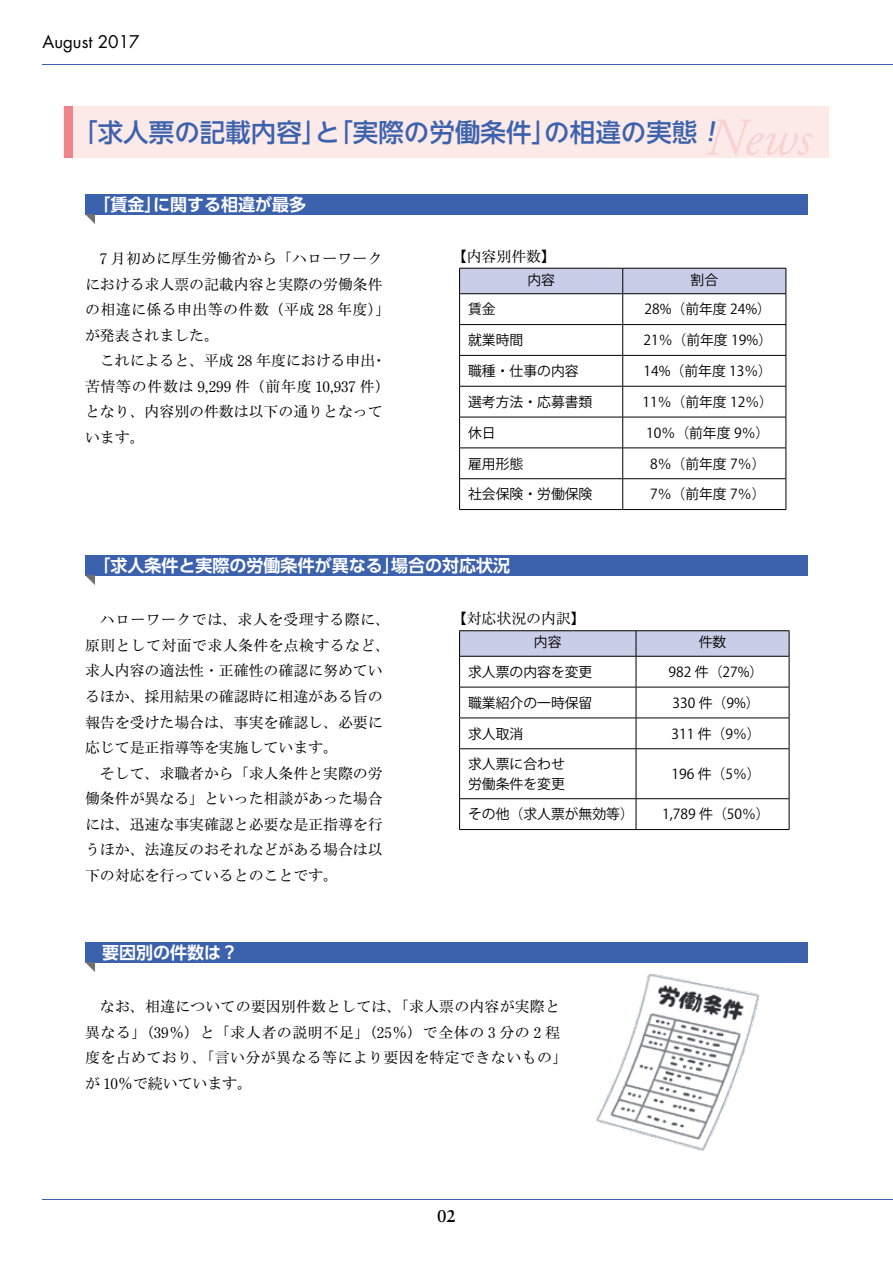
<style>
.page{position:relative;width:893px;height:1263px;background:#fff}
.page>*{position:absolute;margin:0;border:0;box-sizing:border-box;transform-origin:0 0}
.t1{font:italic 53.1px "Adobe Garamond Pro";color:#f9d3d2}
.t2{font:500 25.5px "UD Shin Go NT Pro";color:#3d62ad}
.t3{font:700 16.95px "UD Shin Go Pro De";color:#fff}
.t4{font:16.95px "Futura Std";color:#000}
.t5{font:700 16.95px "Sabon LT Std";color:#000}
.t6{font:500 14.85px/25.5px "Ro H Mincho Pro";color:#000}
.t7{font:500 14.85px/25.5px "Ro H Mincho Pro";letter-spacing:.03em;color:#000}
.t8{font:13.8px/19.2px "Koz Go Pr 6 N";color:#000}
</style>
<div class="page">
<div style="left:64px;top:106px;width:765px;height:51px;background:#fceae9"></div>
<div style="left:64px;top:106px;width:8px;height:51px;background:#ee858c"></div>
<div style="left:85px;top:194px;width:723px;height:20px;background:#3d62ad"></div>
<svg style="left:85px;top:214px;width:10px;height:10px"></svg>
<div style="left:85px;top:555px;width:723px;height:20px;background:#3d62ad"></div>
<svg style="left:85px;top:575px;width:10px;height:10px"></svg>
<div style="left:85px;top:942px;width:723px;height:20px;background:#3d62ad"></div>
<svg style="left:85px;top:962px;width:10px;height:10px"></svg>
<div style="left:459px;top:268px;width:328px;height:26px;background:#c9cde7"></div>
<hr style="left:459px;top:293px;width:164px;height:1px;background:#000">
<hr style="left:459px;top:294px;width:1px;height:30px;background:#000">
<hr style="left:623px;top:293px;width:163px;height:1px;background:#000">
<hr style="left:622px;top:294px;width:1px;height:30px;background:#000">
<hr style="left:786px;top:294px;width:1px;height:30px;background:#000">
<hr style="left:459px;top:324px;width:164px;height:1px;background:#000">
<hr style="left:459px;top:325px;width:1px;height:30px;background:#000">
<hr style="left:623px;top:324px;width:163px;height:1px;background:#000">
<hr style="left:622px;top:325px;width:1px;height:30px;background:#000">
<hr style="left:786px;top:325px;width:1px;height:30px;background:#000">
<hr style="left:459px;top:355px;width:164px;height:1px;background:#000">
<hr style="left:459px;top:356px;width:1px;height:30px;background:#000">
<hr style="left:623px;top:355px;width:163px;height:1px;background:#000">
<hr style="left:622px;top:356px;width:1px;height:30px;background:#000">
<hr style="left:786px;top:356px;width:1px;height:30px;background:#000">
<hr style="left:459px;top:386px;width:164px;height:1px;background:#000">
<hr style="left:459px;top:387px;width:1px;height:30px;background:#000">
<hr style="left:623px;top:386px;width:163px;height:1px;background:#000">
<hr style="left:622px;top:387px;width:1px;height:30px;background:#000">
<hr style="left:786px;top:387px;width:1px;height:30px;background:#000">
<hr style="left:459px;top:417px;width:164px;height:1px;background:#000">
<hr style="left:459px;top:417px;width:1px;height:31px;background:#000">
<hr style="left:623px;top:417px;width:163px;height:1px;background:#000">
<hr style="left:622px;top:417px;width:1px;height:31px;background:#000">
<hr style="left:786px;top:417px;width:1px;height:31px;background:#000">
<hr style="left:459px;top:448px;width:164px;height:1px;background:#000">
<hr style="left:459px;top:448px;width:1px;height:30px;background:#000">
<hr style="left:623px;top:448px;width:163px;height:1px;background:#000">
<hr style="left:622px;top:448px;width:1px;height:30px;background:#000">
<hr style="left:786px;top:448px;width:1px;height:30px;background:#000">
<hr style="left:459px;top:478px;width:164px;height:1px;background:#000">
<hr style="left:459px;top:479px;width:1px;height:30px;background:#000">
<hr style="left:623px;top:478px;width:163px;height:1px;background:#000">
<hr style="left:622px;top:479px;width:1px;height:30px;background:#000">
<hr style="left:786px;top:479px;width:1px;height:30px;background:#000">
<hr style="left:459px;top:509px;width:164px;height:1px;background:#000">
<hr style="left:623px;top:509px;width:163px;height:1px;background:#000">
<hr style="left:459px;top:630px;width:177px;height:1px;background:#000">
<hr style="left:636px;top:630px;width:153px;height:1px;background:#000">
<svg style="left:459px;top:631px;width:331px;height:25px;background:#c3c7e0"></svg>
<hr style="left:459px;top:656px;width:177px;height:1px;background:#000">
<hr style="left:459px;top:657px;width:1px;height:30px;background:#000">
<hr style="left:636px;top:656px;width:153px;height:1px;background:#000">
<hr style="left:636px;top:657px;width:1px;height:30px;background:#000">
<hr style="left:789px;top:657px;width:1px;height:30px;background:#000">
<hr style="left:459px;top:687px;width:177px;height:1px;background:#000">
<hr style="left:459px;top:687px;width:1px;height:31px;background:#000">
<hr style="left:636px;top:687px;width:153px;height:1px;background:#000">
<hr style="left:636px;top:687px;width:1px;height:31px;background:#000">
<hr style="left:789px;top:687px;width:1px;height:31px;background:#000">
<hr style="left:459px;top:718px;width:177px;height:1px;background:#000">
<hr style="left:459px;top:718px;width:1px;height:30px;background:#000">
<hr style="left:636px;top:718px;width:153px;height:1px;background:#000">
<hr style="left:636px;top:718px;width:1px;height:30px;background:#000">
<hr style="left:789px;top:718px;width:1px;height:30px;background:#000">
<hr style="left:459px;top:748px;width:177px;height:1px;background:#000">
<hr style="left:459px;top:749px;width:1px;height:49px;background:#000">
<hr style="left:636px;top:748px;width:153px;height:1px;background:#000">
<hr style="left:636px;top:749px;width:1px;height:49px;background:#000">
<hr style="left:789px;top:749px;width:1px;height:49px;background:#000">
<hr style="left:459px;top:798px;width:177px;height:1px;background:#000">
<hr style="left:459px;top:799px;width:1px;height:30px;background:#000">
<hr style="left:636px;top:798px;width:153px;height:1px;background:#000">
<hr style="left:636px;top:799px;width:1px;height:30px;background:#000">
<hr style="left:789px;top:799px;width:1px;height:30px;background:#000">
<hr style="left:459px;top:829px;width:177px;height:1px;background:#000">
<hr style="left:636px;top:829px;width:153px;height:1px;background:#000">
<img style="left:596px;top:973px;width:164px;height:178px">
<hr style="left:43px;top:64px;width:850px;height:1px;background:#3d62ad">
<hr style="left:43px;top:1199px;width:850px;height:1px;background:#3d62ad">
<p class="t4" style="left:43px;top:31px;width:99px">August 2017</p>
<h2 class="t2" style="left:72px;top:111px;width:627px">「求人票の記載内容」と「実際の労働条件」の相違の実態</h2>
<h1 class="t1" style="left:706px;top:106px;width:106px">News</h1>
<p class="t3" style="left:94px;top:190px;width:214px">「賃金」に関する相違が最多</p>
<p class="t6" style="left:85px;top:247px;width:307px;text-indent:15px">7 月初めに厚生労働省から「ハローワークにおける求人票の記載内容と実際の労働条件の相違に係る申出等の件数（平成 28 年度）」が発表されました。</p>
<p class="t6" style="left:85px;top:349px;width:307px;text-indent:15px">これによると、平成 28 年度における申出・苦情等の件数は 9,299 件（前年度 10,937 件）となり、内容別の件数は以下の通りとなっています。</p>
<p class="t6" style="left:452px;top:245px;width:106px">【内容別件数】</p>
<p class="t8" style="left:527px;top:270px;width:29px">内容</p>
<p class="t8" style="left:690px;top:270px;width:29px">割合</p>
<p class="t8" style="left:468px;top:300px;width:29px">賃金</p>
<p class="t8" style="left:644px;top:300px;width:128px">28%（前年度 24%）</p>
<p class="t8" style="left:468px;top:331px;width:57px">就業時間</p>
<p class="t8" style="left:643px;top:331px;width:130px">21％（前年度 19%）</p>
<p class="t8" style="left:468px;top:362px;width:112px">職種・仕事の内容</p>
<p class="t8" style="left:643px;top:362px;width:130px">14%（前年度 13％）</p>
<p class="t8" style="left:468px;top:393px;width:126px">選考方法・応募書類</p>
<p class="t8" style="left:642px;top:393px;width:132px">11％（前年度 12％）</p>
<p class="t8" style="left:468px;top:423px;width:29px">休日</p>
<p class="t8" style="left:646px;top:423px;width:125px">10％（前年度 9％）</p>
<p class="t8" style="left:468px;top:454px;width:57px">雇用形態</p>
<p class="t8" style="left:650px;top:454px;width:117px">8％（前年度 7％）</p>
<p class="t8" style="left:468px;top:485px;width:126px">社会保険・労働保険</p>
<p class="t8" style="left:650px;top:485px;width:117px">7％（前年度 7％）</p>
<p class="t3" style="left:94px;top:552px;width:418px">「求人条件と実際の労働条件が異なる」場合の対応状況</p>
<p class="t6" style="left:85px;top:608px;width:307px;text-indent:15px">ハローワークでは、求人を受理する際に、原則として対面で求人条件を点検するなど、求人内容の適法性・正確性の確認に努めているほか、採用結果の確認時に相違がある旨の報告を受けた場合は、事実を確認し、必要に応じて是正指導等を実施しています。</p>
<p class="t6" style="left:85px;top:761px;width:299px;text-align:justify;text-indent:15px">そして、求職者から「求人条件と実際の労働条件が異なる」といった相談があった場合には、迅速な事実確認と必要な是正指導を行うほか、法違反のおそれなどがある場合は以下の対応を行っているとのことです。</p>
<p class="t6" style="left:452px;top:607px;width:135px">【対応状況の内訳】</p>
<p class="t8" style="left:534px;top:633px;width:29px">内容</p>
<p class="t8" style="left:699px;top:633px;width:29px">件数</p>
<p class="t8" style="left:468px;top:662px;width:126px">求人票の内容を変更</p>
<p class="t8" style="left:669px;top:662px;width:96px">982 件（27%）</p>
<p class="t8" style="left:468px;top:693px;width:126px">職業紹介の一時保留</p>
<p class="t8" style="left:672px;top:693px;width:89px">330 件（9%）</p>
<p class="t8" style="left:468px;top:724px;width:57px">求人取消</p>
<p class="t8" style="left:671px;top:724px;width:91px">311 件（9％）</p>
<p class="t8" style="left:468px;top:755px;width:98px">求人票に合わせ労働条件を変更</p>
<p class="t8" style="left:671px;top:765px;width:91px">196 件（5％）</p>
<p class="t8" style="left:468px;top:805px;width:167px">その他（求人票が無効等）</p>
<p class="t8" style="left:662px;top:805px;width:109px">1,789 件（50％）</p>
<p class="t3" style="left:102px;top:939px;width:138px">要因別の件数は？</p>
<p class="t7" style="left:85px;top:995px;width:484px;text-indent:15px">なお、相違についての要因別件数としては、「求人票の内容が実際と異なる」（39％）と「求人者の説明不足」（25％）で全体の 3 分の 2 程度を占めており、「言い分が異なる等により要因を特定できないもの」が 10％で続いています。</p>
<p class="t5" style="left:437px;top:1205px;width:20px">02</p>
</div>
